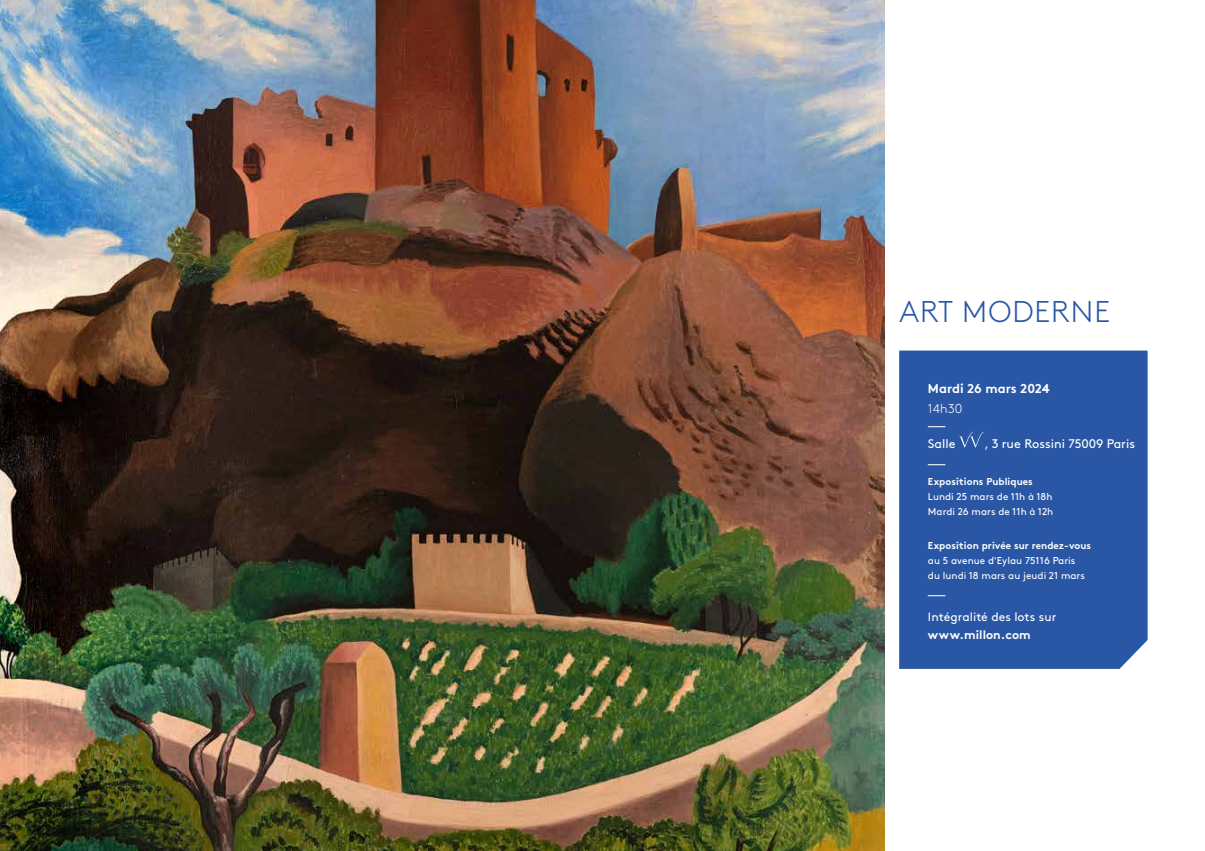
<style>
.page{position:relative;width:1205px;height:851px;background:#fff}
.page>*{position:absolute;margin:0;border:0;box-sizing:border-box;transform-origin:0 0}
.t1{font:300 30px "Brown Pro";letter-spacing:.035em;color:#2957a5}
.t2{font:700 12.88px "Brown Pro";letter-spacing:.005em;color:#fff}
.t3{font:300 12.88px "Brown Pro";letter-spacing:.005em;color:#fff}
.t4{font:12.88px "Brown Pro";color:#fff}
.t5{font:12.5px "Brown Pro";color:#fff}
.t6{font:12.12px "Brown Pro";letter-spacing:.005em;color:#fff}
.t7{font:700 12.12px "Brown Pro";letter-spacing:.005em;color:#fff}
.t8{font:10px/15px "Brown Pro";letter-spacing:.005em;color:#fff}
.t9{font:700 10px "Brown Pro";letter-spacing:.005em;color:#fff}
</style>
<div class="page">
<img style="left:0;top:0;width:884px;height:850px">
<div style="left:899px;top:350px;width:248px;height:318px;background:#2957a5"></div>
<svg style="left:959px;top:432px;width:26px;height:15px"></svg>
<h1 class="t1" style="left:899px;top:289px;width:212px">ART MODERNE</h1>
<p class="t2" style="left:928px;top:378px;width:123px">Mardi 26 mars 2024</p>
<p class="t3" style="left:928px;top:399px;width:36px">14h30</p>
<p class="t4" style="left:928px;top:415px;width:19px">—</p>
<p class="t5" style="left:928px;top:433px;width:29px">Salle</p>
<p class="t5" style="left:985px;top:433px;width:152px">, 3 rue Rossini 75009 Paris</p>
<p class="t4" style="left:928px;top:453px;width:19px">—</p>
<p class="t9" style="left:928px;top:473px;width:106px">Expositions Publiques</p>
<p class="t8" style="left:928px;top:488px;width:127px">Lundi 25 mars de 11h à 18h<br>Mardi 26 mars de 11h à 12h</p>
<p class="t9" style="left:928px;top:537px;width:165px">Exposition privée sur rendez-vous</p>
<p class="t8" style="left:928px;top:551px;width:159px">au 5 avenue d'Eylau 75116 Paris du lundi 18 mars au jeudi 21 mars</p>
<p class="t4" style="left:928px;top:584px;width:19px">—</p>
<p class="t6" style="left:928px;top:607px;width:130px">Intégralité des lots sur</p>
<p class="t7" style="left:928px;top:624px;width:104px">www.millon.com</p>
</div>
